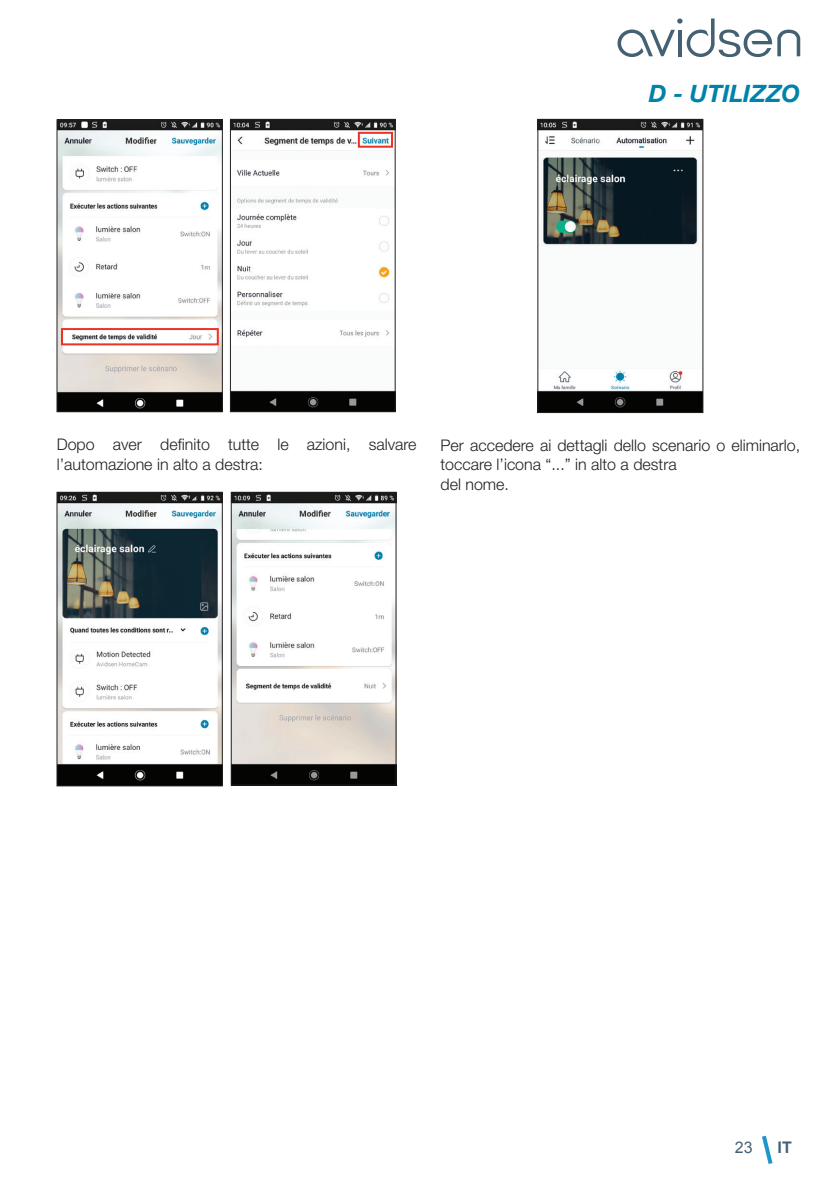
<style>
.page{position:relative;width:840px;height:1191px;background:#fff}
.page>*{position:absolute;margin:0;border:0;box-sizing:border-box;transform-origin:0 0}
.t1{font:italic 700 24px "Helvetica Neue LT Std";color:#0083a9}
.t2{font:300 16px/19.2px "Helvetica Neue LT Std";color:#231f20}
.t3{font:16px "Arial";color:#456274}
.t4{font:700 16px "Arial";color:#456274}
</style>
<div class="page">
<svg style="left:762px;top:1135px;width:11px;height:29px"></svg>
<svg style="left:617px;top:18px;width:182px;height:39px"></svg>
<img style="left:59px;top:122px;width:161px;height:288px">
<div style="left:57px;top:120px;width:165px;height:292px;border:1px solid #231f20"></div>
<div style="left:61px;top:328px;width:158px;height:17px;border:2px solid #ec3125"></div>
<img style="left:232px;top:121px;width:161px;height:289px">
<div style="left:230px;top:119px;width:165px;height:293px;border:1px solid #231f20"></div>
<div style="left:357px;top:132px;width:36px;height:16px;border:2px solid #ec3125"></div>
<img style="left:59px;top:494px;width:161px;height:290px">
<div style="left:57px;top:492px;width:165px;height:294px;border:1px solid #231f20"></div>
<img style="left:233px;top:494px;width:161px;height:289px">
<div style="left:231px;top:492px;width:165px;height:293px;border:1px solid #231f20"></div>
<img style="left:539px;top:121px;width:161px;height:290px">
<div style="left:537px;top:119px;width:165px;height:294px;border:1px solid #231f20"></div>
<p class="t1" style="left:648px;top:79px;width:153px">D - UTILIZZO</p>
<p class="t2" style="left:57px;top:435px;width:361px">Dopo aver definito tutte le azioni, salvare l’automazione in alto a destra:</p>
<p class="t2" style="left:440px;top:435px;width:361px">Per accedere ai dettagli dello scenario o eliminarlo, toccare l’icona “...” in alto a destra</p>
<p class="t2" style="left:440px;top:474px;width:70px">del nome.</p>
<p class="t3" style="left:734px;top:1136px;width:19px">23</p>
<p class="t4" style="left:777px;top:1136px;width:16px">IT</p>
</div>
